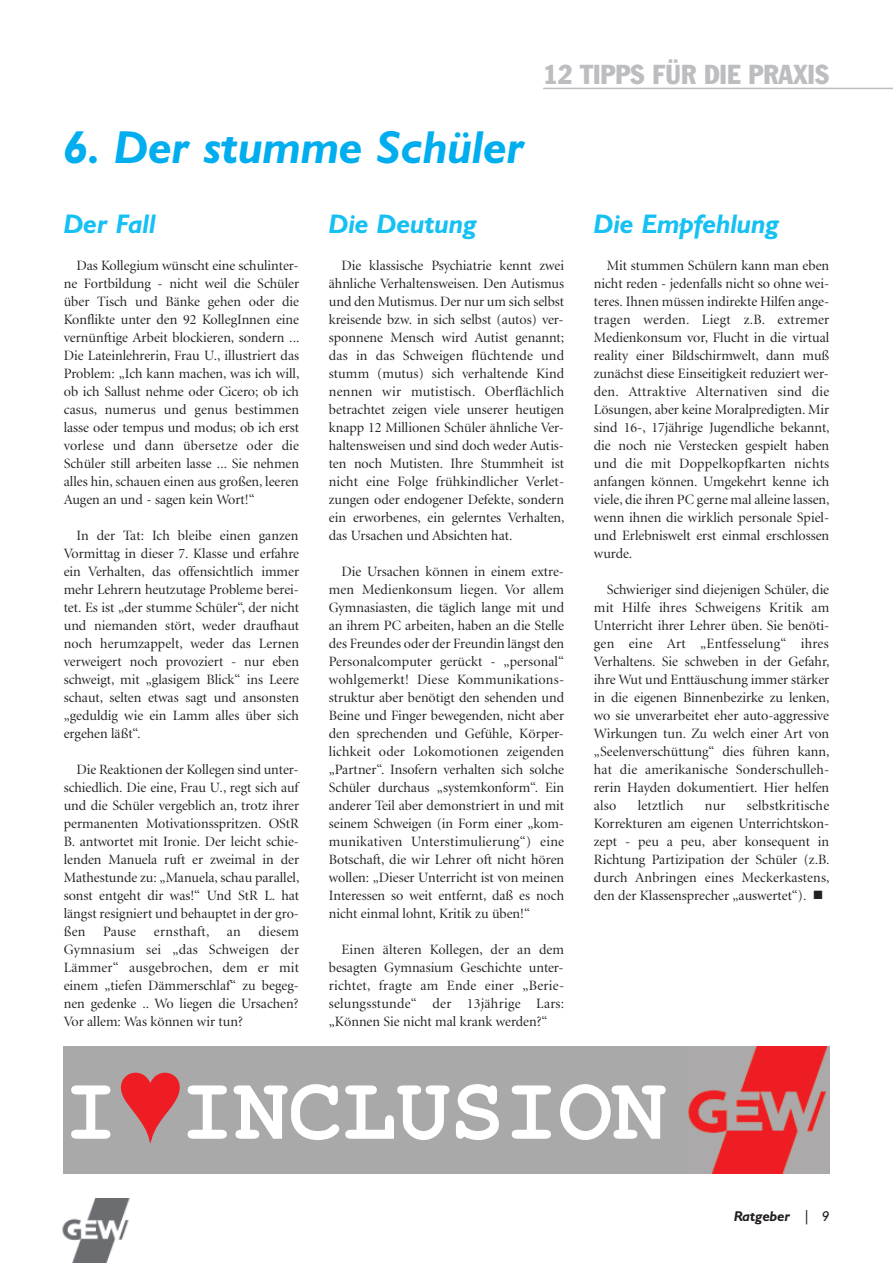
<style>
.page{position:relative;width:893px;height:1263px;background:#fff}
.page>*{position:absolute;margin:0;border:0;box-sizing:border-box;transform-origin:0 0}
.t1{font:700 90px "Courier New";color:#fff}
.t2{font:italic 700 46.35px "Humanist 521 BT";color:#00aeef}
.t3{font:italic 700 27px "Humanist 521 BT";color:#15c0f2}
.t4{font:27px "Franklin Gothic Condensed";color:#bcbdc0}
.t5{font:14.25px/18px "Minion Display";color:#231f20;text-align:justify}
.t6{font:italic 700 14.25px "Humanist 521 BT";color:#231f20}
.t7{font:14.25px "Minion Display";letter-spacing:.02em;color:#231f20}
.s1{color:#ee1d23}
.s2{font-weight:400}
</style>
<div class="page">
<hr style="left:543px;top:88px;width:350px;height:1px;background:#bcbdc0">
<img style="left:62px;top:1198px;width:68px;height:65px">
<div style="left:64px;top:1046px;width:765px;height:128px;background:#aaa9a9"></div>
<img style="left:688px;top:1046px;width:140px;height:128px">
<h2 class="t2" style="left:64px;top:120px;width:464px">6. Der stumme Schüler</h2>
<h3 class="t4" style="left:543px;top:59px;width:287px">12 TIPPS FÜR DIE PRAXIS</h3>
<h3 class="t3" style="left:64px;top:208px;width:94px">Der Fall</h3>
<p class="t5" style="left:64px;top:257px;width:237px;text-indent:13px">Das Kollegium wünscht eine schulinter&shy;ne Fortbildung - nicht weil die Schüler über Tisch und Bänke gehen oder die Konflikte unter den 92 KollegInnen eine vernünftige Arbeit blockieren, sondern ...<br>Die Lateinlehrerin, Frau U., illustriert das Problem: „Ich kann machen, was ich will, ob ich Sallust nehme oder Cicero; ob ich casus, numerus und genus bestimmen lasse oder tempus und modus; ob ich erst vorlese und dann übersetze oder die Schüler still arbeiten lasse ... Sie nehmen alles hin, schauen einen aus großen, leeren Augen an und - sagen kein Wort!“</p>
<p class="t5" style="left:64px;top:527px;width:237px;text-indent:13px">In der Tat: Ich bleibe einen ganzen Vormittag in dieser 7. Klasse und erfahre ein Verhalten, das offensichtlich immer mehr Lehrern heutzutage Probleme berei&shy;tet. Es ist „der stumme Schüler“, der nicht und niemanden stört, weder draufhaut noch herumzappelt, weder das Lernen verweigert noch provoziert - nur eben schweigt, mit „glasigem Blick“ ins Leere schaut, selten etwas sagt und ansonsten „geduldig wie ein Lamm alles über sich ergehen läßt“.</p>
<p class="t5" style="left:64px;top:761px;width:237px;text-indent:13px">Die Reaktionen der Kollegen sind unter&shy;schiedlich. Die eine, Frau U., regt sich auf und die Schüler vergeblich an, trotz ihrer permanenten Motivationsspritzen. OStR B. antwortet mit Ironie. Der leicht schie&shy;lenden Manuela ruft er zweimal in der Mathestunde zu: „Manuela, schau parallel, sonst entgeht dir was!“ Und StR L. hat längst resigniert und behauptet in der gro&shy;ßen Pause ernsthaft, an diesem Gymnasium sei „das Schweigen der Lämmer“ ausgebrochen, dem er mit einem „tiefen Dämmerschlaf“ zu begeg&shy;nen gedenke .. Wo liegen die Ursachen?<br>Vor allem: Was können wir tun?</p>
<h3 class="t3" style="left:329px;top:208px;width:150px">Die Deutung</h3>
<p class="t5" style="left:329px;top:257px;width:237px;text-indent:13px">Die klassische Psychiatrie kennt zwei ähnliche Verhaltensweisen. Den Autismus und den Mutismus. Der nur um sich selbst kreisende bzw. in sich selbst (autos) ver&shy;sponnene Mensch wird Autist genannt; das in das Schweigen flüchtende und stumm (mutus) sich verhaltende Kind nennen wir mutistisch. Oberflächlich betrachtet zeigen viele unserer heutigen knapp 12 Millionen Schüler ähnliche Ver&shy;haltensweisen und sind doch weder Autis&shy;ten noch Mutisten. Ihre Stummheit ist nicht eine Folge frühkindlicher Verlet&shy;zungen oder endogener Defekte, sondern ein erworbenes, ein gelerntes Verhalten, das Ursachen und Absichten hat.</p>
<p class="t5" style="left:329px;top:563px;width:237px;text-indent:13px">Die Ursachen können in einem extre&shy;men Medienkonsum liegen. Vor allem Gymnasiasten, die täglich lange mit und an ihrem PC arbeiten, haben an die Stelle des Freundes oder der Freundin längst den Personalcomputer gerückt - „personal“ wohlgemerkt! Diese Kommunikations&shy;struktur aber benötigt den sehenden und Beine und Finger bewegenden, nicht aber den sprechenden und Gefühle, Körper&shy;lichkeit oder Lokomotionen zeigenden „Partner“. Insofern verhalten sich solche Schüler durchaus „systemkonform“. Ein anderer Teil aber demonstriert in und mit seinem Schweigen (in Form einer „kom&shy;munikativen Unterstimulierung“) eine Botschaft, die wir Lehrer oft nicht hören wollen: „Dieser Unterricht ist von meinen Interessen so weit entfernt, daß es noch nicht einmal lohnt, Kritik zu üben!“</p>
<p class="t5" style="left:329px;top:941px;width:237px;text-indent:13px">Einen älteren Kollegen, der an dem besagten Gymnasium Geschichte unter&shy;richtet, fragte am Ende einer „Berie&shy;selungsstunde“ der 13jährige Lars: „Können Sie nicht mal krank werden?“</p>
<h3 class="t3" style="left:594px;top:208px;width:187px">Die Empfehlung</h3>
<p class="t5" style="left:594px;top:257px;width:237px;text-indent:13px">Mit stummen Schülern kann man eben nicht reden - jedenfalls nicht so ohne wei&shy;teres. Ihnen müssen indirekte Hilfen ange&shy;tragen werden. Liegt z.B. extremer Medienkonsum vor, Flucht in die virtual reality einer Bildschirmwelt, dann muß zunächst diese Einseitigkeit reduziert wer&shy;den. Attraktive Alternativen sind die Lösungen, aber keine Moralpredigten. Mir sind 16-, 17jährige Jugendliche bekannt, die noch nie Verstecken gespielt haben und die mit Doppelkopfkarten nichts anfangen können. Umgekehrt kenne ich viele, die ihren PC gerne mal alleine lassen, wenn ihnen die wirklich personale Spiel&shy;und Erlebniswelt erst einmal erschlossen wurde.</p>
<p class="t5" style="left:594px;top:581px;width:237px;text-indent:13px">Schwieriger sind diejenigen Schüler, die mit Hilfe ihres Schweigens Kritik am Unterricht ihrer Lehrer üben. Sie benöti&shy;gen eine Art „Entfesselung“ ihres Verhaltens. Sie schweben in der Gefahr, ihre Wut und Enttäuschung immer stärker in die eigenen Binnenbezirke zu lenken, wo sie unverarbeitet eher auto-aggressive Wirkungen tun. Zu welch einer Art von „Seelenverschüttung“ dies führen kann, hat die amerikanische Sonderschulleh&shy;rerin Hayden dokumentiert. Hier helfen also</p>
<p class="t5" style="left:594px;top:797px;width:237px;text-indent:153px">selbstkritische Korrekturen am eigenen Unterrichtskon&shy;zept - peu a peu, aber konsequent in Richtung Partizipation der Schüler (z.B. durch Anbringen eines Meckerkastens, den der Klassensprecher „auswertet“).</p>
<p class="t7" style="left:638px;top:799px;width:48px">letztlich</p>
<p class="t5" style="left:705px;top:797px;width:22px">nur</p>
<h1 class="t1" style="left:64px;top:1055px;width:604px">I<span class="s1">♥</span>INCLUSION</h1>
<p class="t6" style="left:734px;top:1207px;width:97px">Ratgeber <span class="s2">| 9</span></p>
</div>
